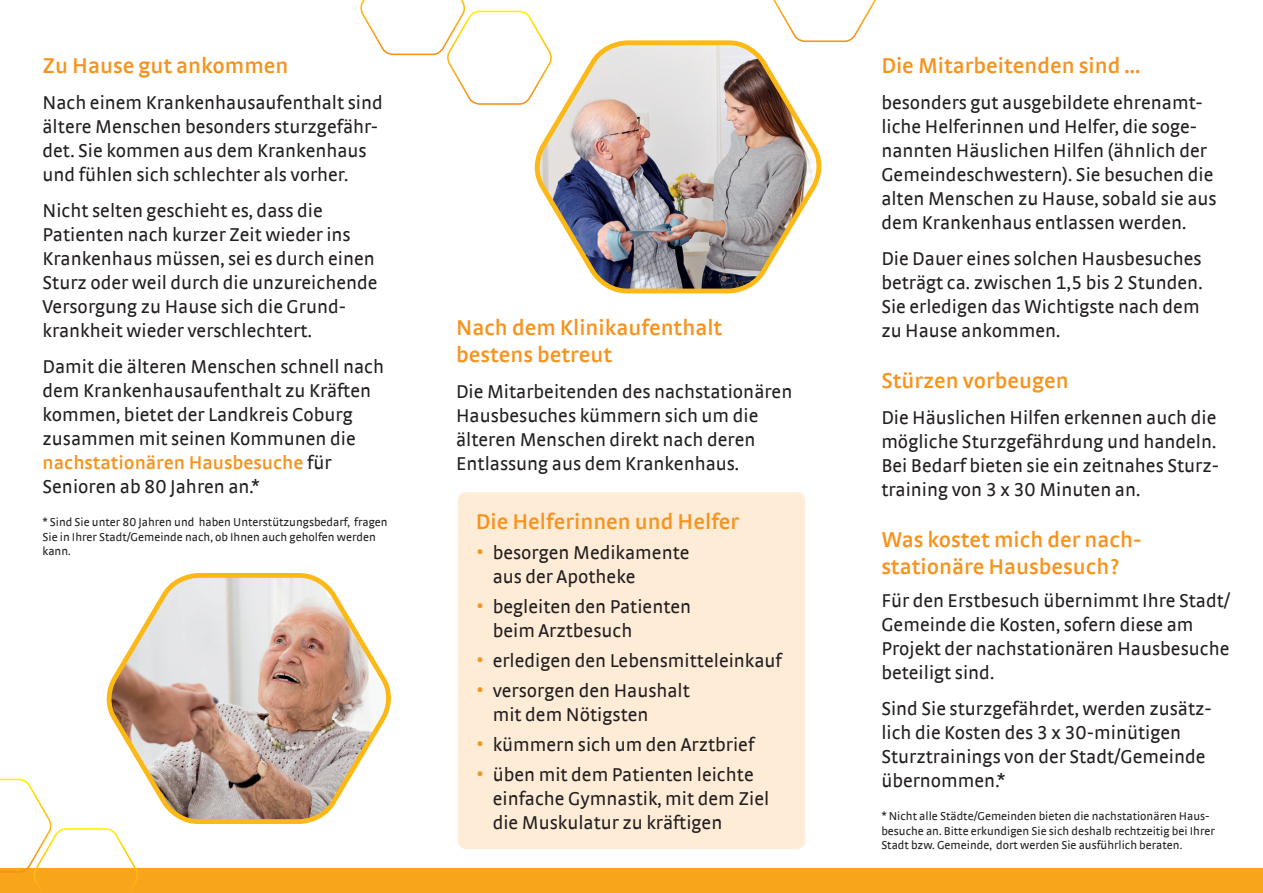
<style>
.page{position:relative;width:1263px;height:893px;background:#fff}
.page>*{position:absolute;margin:0;border:0;box-sizing:border-box;transform-origin:0 0}
.t1{font:600 22.5px "Strada TF";color:#f7931d}
.t2{font:19.5px/24px "Strada TF";color:#231f20}
.t3{font:12px/14.4px "Strada TF";color:#231f20}
.s1{font-weight:600;color:#f7931d}
.s2{font-size:24px;color:#f7931d}
</style>
<div class="page">
<div style="left:0;top:868px;width:1263px;height:25px;background:#f9a51b"></div>
<img style="left:534px;top:40px;width:288px;height:254px">
<svg style="left:360px;top:0;width:193px;height:106px"></svg>
<svg style="left:771px;top:0;width:105px;height:43px"></svg>
<svg style="left:0;top:778px;width:138px;height:108px"></svg>
<div style="left:458px;top:492px;width:347px;height:357px;background:#feecd7;border-radius:8px"></div>
<svg style="left:103px;top:573px;width:288px;height:253px"></svg>
<p class="t1" style="left:43px;top:52px;width:248px">Zu Hause gut ankommen</p>
<p class="t2" style="left:43px;top:90px;width:342px">Nach einem Krankenhausaufenthalt sind ältere Menschen besonders sturzgefähr&shy;det. Sie kommen aus dem Krankenhaus und fühlen sich schlechter als vorher.</p>
<p class="t2" style="left:43px;top:198px;width:282px">Nicht selten geschieht es, dass die</p>
<p class="t2" style="left:43px;top:222px;width:337px">Patienten nach kurzer Zeit wieder ins Krankenhaus müssen, sei es durch einen Sturz oder weil durch die unzureichende Versorgung zu Hause sich die Grund&shy;krankheit wieder verschlechtert.</p>
<p class="t2" style="left:43px;top:354px;width:343px">Damit die älteren Menschen schnell nach dem Krankenhausaufenthalt zu Kräften kommen, bietet der Landkreis Coburg</p>
<p class="t2" style="left:43px;top:426px;width:315px">zusammen mit seinen Kommunen die <span class="s1">nachstationären Hausbesuche</span> für</p>
<p class="t2" style="left:43px;top:474px;width:218px">Senioren ab 80 Jahren an.*</p>
<p class="t3" style="left:43px;top:515px;width:347px">* Sind Sie unter 80 Jahren und haben Unterstützungsbedarf, fragen<br>Sie in Ihrer Stadt/Gemeinde nach, ob Ihnen auch geholfen werden kann.</p>
<p class="t1" style="left:456px;top:314px;width:268px">Nach dem Klinikaufenthalt</p>
<p class="t1" style="left:456px;top:341px;width:158px">bestens betreut</p>
<p class="t2" style="left:456px;top:379px;width:338px">Die Mitarbeitenden des nachstationären<br>Hausbesuches kümmern sich um die</p>
<p class="t2" style="left:456px;top:427px;width:301px">älteren Menschen direkt nach deren</p>
<p class="t2" style="left:456px;top:451px;width:285px">Entlassung aus dem Krankenhaus.</p>
<p class="t1" style="left:476px;top:508px;width:265px">Die Helferinnen und Helfer</p>
<p class="t2" style="left:476px;top:540px;width:215px"><span class="s2">•</span> besorgen Medikamente</p>
<p class="t2" style="left:493px;top:564px;width:144px">aus der Apotheke</p>
<p class="t2" style="left:476px;top:594px;width:217px"><span class="s2">•</span> begleiten den Patienten</p>
<p class="t2" style="left:493px;top:618px;width:141px">beim Arztbesuch</p>
<p class="t2" style="left:476px;top:648px;width:308px"><span class="s2">•</span> erledigen den Lebensmitteleinkauf</p>
<p class="t2" style="left:476px;top:678px;width:216px"><span class="s2">•</span> versorgen den Haushalt</p>
<p class="t2" style="left:493px;top:702px;width:157px">mit dem Nötigsten</p>
<p class="t2" style="left:476px;top:732px;width:280px"><span class="s2">•</span> kümmern sich um den Arztbrief</p>
<p class="t2" style="left:476px;top:762px;width:279px"><span class="s2">•</span> üben mit dem Patienten leichte</p>
<p class="t2" style="left:493px;top:786px;width:278px">einfache Gymnastik, mit dem Ziel</p>
<p class="t2" style="left:493px;top:810px;width:231px">die Muskulatur zu kräftigen</p>
<p class="t1" style="left:881px;top:52px;width:260px">Die Mitarbeitenden sind ...</p>
<p class="t2" style="left:881px;top:90px;width:334px">besonders gut ausgebildete ehrenamt&shy;liche Helferinnen und Helfer, die soge&shy;nannten Häuslichen Hilfen (ähnlich der Gemeindeschwestern). Sie besuchen die</p>
<p class="t2" style="left:881px;top:186px;width:337px">alten Menschen zu Hause, sobald sie aus dem Krankenhaus entlassen werden.</p>
<p class="t2" style="left:881px;top:246px;width:323px">Die Dauer eines solchen Hausbesuches beträgt ca. zwischen 1,5 bis 2 Stunden.</p>
<p class="t2" style="left:881px;top:294px;width:320px">Sie erledigen das Wichtigste nach dem</p>
<p class="t2" style="left:881px;top:318px;width:180px">zu Hause ankommen.</p>
<p class="t1" style="left:881px;top:367px;width:189px">Stürzen vorbeugen</p>
<p class="t2" style="left:881px;top:405px;width:339px">Die Häuslichen Hilfen erkennen auch die mögliche Sturzgefährdung und handeln.<br>Bei Bedarf bieten sie ein zeitnahes Sturz-</p>
<p class="t2" style="left:881px;top:477px;width:260px">training von 3 x 30 Minuten an.</p>
<p class="t1" style="left:881px;top:526px;width:262px">Was kostet mich der nach-</p>
<p class="t1" style="left:881px;top:553px;width:240px">stationäre Hausbesuch?</p>
<p class="t2" style="left:881px;top:588px;width:350px">Für den Erstbesuch übernimmt Ihre Stadt/ Gemeinde die Kosten, sofern diese am Projekt der nachstationären Hausbesuche beteiligt sind.</p>
<p class="t2" style="left:881px;top:696px;width:332px">Sind Sie sturzgefährdet, werden zusätz&shy;lich die Kosten des 3 x 30-minütigen<br>Sturztrainings von der Stadt/Gemeinde übernommen.*</p>
<p class="t3" style="left:881px;top:809px;width:335px">* Nicht alle Städte/Gemeinden bieten die nachstationären Haus&shy;besuche an. Bitte erkundigen Sie sich deshalb rechtzeitig bei Ihrer<br>Stadt bzw. Gemeinde, dort werden Sie ausführlich beraten.</p>
</div>
